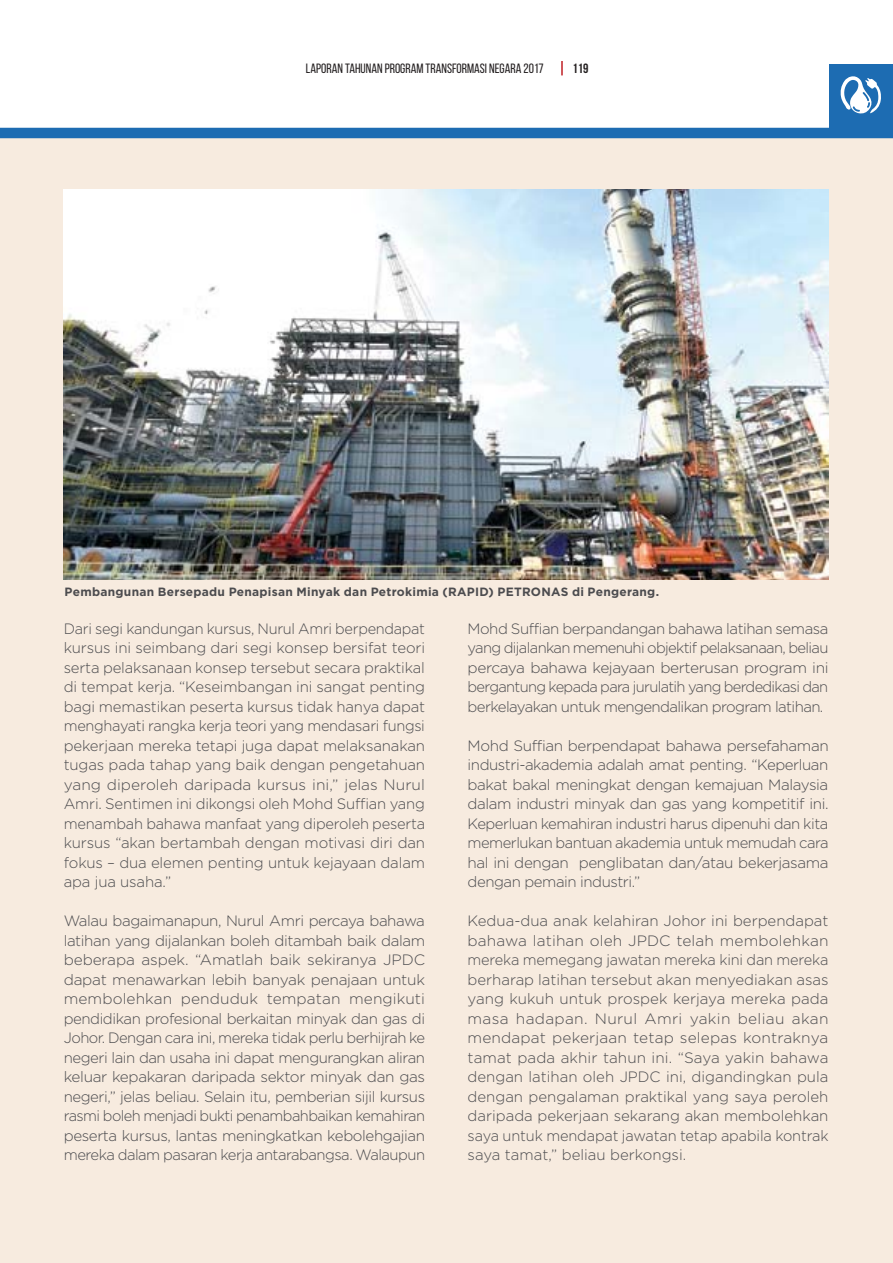
<style>
.page{position:relative;width:893px;height:1263px;background:#fff}
.page>*{position:absolute;margin:0;border:0;box-sizing:border-box;transform-origin:0 0}
.t1{font:300 15px/19.5px "Gotham";letter-spacing:-.03em;color:#4c4c4f;text-align:justify}
.t2{font:13.5px "Bebas Neue";color:#231f20}
.t3{font:700 13.5px "Bebas Neue";color:#231f20}
.t4{font:700 12px "Gotham";letter-spacing:.02em;color:#4c4c4f}
</style>
<div class="page">
<svg style="left:561px;top:61px;width:2px;height:14px"></svg>
<div style="left:0;top:133px;width:893px;height:1130px;background:#f7ebdf"></div>
<div style="left:0;top:128px;width:893px;height:10px;background:#1d6cb2"></div>
<div style="left:829px;top:64px;width:64px;height:64px;background:#1d6cb2"></div>
<svg style="left:840px;top:76px;width:41px;height:38px"></svg>
<img style="left:64px;top:190px;width:764px;height:390px">
<p class="t2" style="left:306px;top:61px;width:239px">LAPORAN TAHUNAN PROGRAM TRANSFORMASI NEGARA 2017</p>
<p class="t3" style="left:572px;top:61px;width:18px">119</p>
<p class="t4" style="left:65px;top:587px;width:596px">Pembangunan Bersepadu Penapisan Minyak dan Petrokimia (RAPID) PETRONAS di Pengerang.</p>
<p class="t1" style="left:64px;top:620px;width:363px">Dari segi kandungan kursus, Nurul Amri berpendapat kursus ini seimbang dari segi konsep bersifat teori serta pelaksanaan konsep tersebut secara praktikal di tempat kerja. “Keseimbangan ini sangat penting bagi memastikan peserta kursus tidak hanya dapat menghayati rangka kerja teori yang mendasari fungsi pekerjaan mereka tetapi juga dapat melaksanakan tugas pada tahap yang baik dengan pengetahuan yang diperoleh daripada kursus ini,” jelas Nurul Amri. Sentimen ini dikongsi oleh Mohd Suffian yang menambah bahawa manfaat yang diperoleh peserta kursus “akan bertambah dengan motivasi diri dan fokus – dua elemen penting untuk kejayaan dalam apa jua usaha.”</p>
<p class="t1" style="left:64px;top:912px;width:363px">Walau bagaimanapun, Nurul Amri percaya bahawa latihan yang dijalankan boleh ditambah baik dalam beberapa aspek. “Amatlah baik sekiranya JPDC dapat menawarkan lebih banyak penajaan untuk membolehkan penduduk tempatan mengikuti pendidikan profesional berkaitan minyak dan gas di Johor. Dengan cara ini, mereka tidak perlu berhijrah ke negeri lain dan usaha ini dapat mengurangkan aliran keluar kepakaran daripada sektor minyak dan gas negeri,” jelas beliau. Selain itu, pemberian sijil kursus rasmi boleh menjadi bukti penambahbaikan kemahiran peserta kursus, lantas meningkatkan kebolehgajian mereka dalam pasaran kerja antarabangsa. Walaupun</p>
<p class="t1" style="left:468px;top:620px;width:362px">Mohd Suffian berpandangan bahawa latihan semasa yang dijalankan memenuhi objektif pelaksanaan, beliau percaya bahawa kejayaan berterusan program ini bergantung kepada para jurulatih yang berdedikasi dan berkelayakan untuk mengendalikan program latihan.</p>
<p class="t1" style="left:468px;top:737px;width:363px">Mohd Suffian berpendapat bahawa persefahaman industri-akademia adalah amat penting. “Keperluan bakat bakal meningkat dengan kemajuan Malaysia dalam industri minyak dan gas yang kompetitif ini.<br>Keperluan kemahiran industri harus dipenuhi dan kita memerlukan bantuan akademia untuk memudah cara hal ini dengan penglibatan dan/atau bekerjasama dengan pemain industri.”</p>
<p class="t1" style="left:468px;top:912px;width:362px">Kedua-dua anak kelahiran Johor ini berpendapat bahawa latihan oleh JPDC telah membolehkan mereka memegang jawatan mereka kini dan mereka berharap latihan tersebut akan menyediakan asas yang kukuh untuk prospek kerjaya mereka pada masa hadapan. Nurul Amri yakin beliau akan mendapat pekerjaan tetap selepas kontraknya tamat pada akhir tahun ini. “Saya yakin bahawa dengan latihan oleh JPDC ini, digandingkan pula dengan pengalaman praktikal yang saya peroleh daripada pekerjaan sekarang akan membolehkan saya untuk mendapat jawatan tetap apabila kontrak saya tamat,” beliau berkongsi.</p>
</div>
